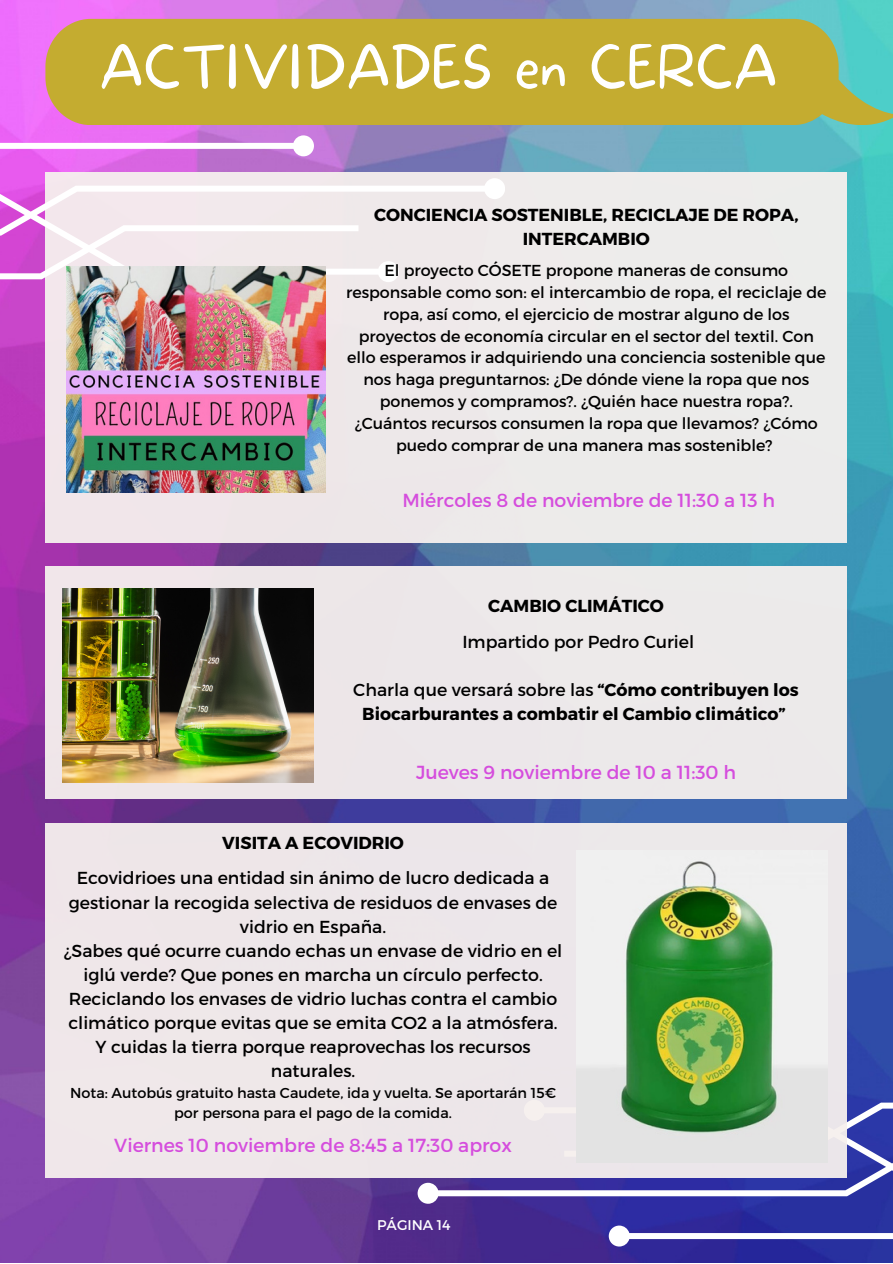
<style>
.page{position:relative;width:893px;height:1264px;background:#fff}
.page>*{position:absolute;margin:0;border:0;box-sizing:border-box;transform-origin:0 0}
.t1{font:100 56.55px "More Sugar";color:#fff}
.t2{font:18.9px "Montserrat";color:#d54ddd}
.t3{font:17.4px/24.2px "Montserrat";color:#000;text-align:center}
.t4{font:700 17.4px/24.2px "Montserrat";color:#000;text-align:center}
.t5{font:15.9px/21.8px "Montserrat";color:#000;text-align:center}
.t6{font:14.4px/20.1px "Montserrat";color:#000;text-align:center}
.t7{font:14.1px "Montserrat";color:#fff}
.s1{font-weight:400}
</style>
<div class="page">
<img style="left:0;top:0;width:892px;height:1262px">
<div style="left:45px;top:172px;width:802px;height:370px;background:#edebea"></div>
<svg style="left:417px;top:1099px;width:475px;height:147px;background:#554faa"></svg>
<svg style="left:0;top:135px;width:505px;height:147px"></svg>
<svg style="left:45px;top:19px;width:847px;height:106px;background:#bfac3b"></svg>
<img style="left:66px;top:267px;width:259px;height:226px">
<div style="left:45px;top:566px;width:802px;height:233px;background:#ece9ea"></div>
<img style="left:62px;top:588px;width:251px;height:194px">
<div style="left:45px;top:822px;width:802px;height:355px;background:#ede7e9"></div>
<img style="left:610px;top:860px;width:175px;height:282px">
<p class="t1" style="left:99px;top:35px;width:679px">ACTIVIDADES en CERCA</p>
<p class="t4" style="left:374px;top:202px;width:426px">CONCIENCIA SOSTENIBLE, RECICLAJE DE ROPA,<br>INTERCAMBIO</p>
<p class="t5" style="left:346px;top:259px;width:482px">El proyecto CÓSETE propone maneras de consumo responsable como son: el intercambio de ropa, el reciclaje de ropa, así como, el ejercicio de mostrar alguno de los proyectos de economía circular en el sector del textil. Con ello esperamos ir adquiriendo una conciencia sostenible que nos haga preguntarnos: ¿De dónde viene la ropa que nos ponemos y compramos?. ¿Quién hace nuestra ropa?. ¿Cuántos recursos consumen la ropa que llevamos? ¿Cómo puedo comprar de una manera mas sostenible?</p>
<p class="t2" style="left:402px;top:488px;width:374px">Miércoles 8 de noviembre de 11:30 a 13 h</p>
<p class="t4" style="left:488px;top:593px;width:177px">CAMBIO CLIMÁTICO</p>
<p class="t3" style="left:462px;top:628px;width:233px">Impartido por Pedro Curiel</p>
<p class="t4" style="left:353px;top:676px;width:447px"><span class="s1">Charla que versará sobre las</span> “Cómo contribuyen los<br>Biocarburantes a combatir el Cambio climático”</p>
<p class="t2" style="left:416px;top:759px;width:321px">Jueves 9 noviembre de 10 a 11:30 h</p>
<p class="t4" style="left:222px;top:829px;width:183px">VISITA A ECOVIDRIO</p>
<p class="t3" style="left:69px;top:865px;width:490px">Ecovidrioes una entidad sin ánimo de lucro dedicada a gestionar la recogida selectiva de residuos de envases de vidrio en España.</p>
<p class="t3" style="left:64px;top:937px;width:500px">¿Sabes qué ocurre cuando echas un envase de vidrio en el iglú verde? Que pones en marcha un círculo perfecto.</p>
<p class="t3" style="left:68px;top:985px;width:491px">Reciclando los envases de vidrio luchas contra el cambio climático porque evitas que se emita CO2 a la atmósfera.<br>Y cuidas la tierra porque reaprovechas los recursos naturales.</p>
<p class="t6" style="left:70px;top:1082px;width:487px">Nota: Autobús gratuito hasta Caudete, ida y vuelta. Se aportarán 15€ por persona para el pago de la comida.</p>
<p class="t2" style="left:114px;top:1132px;width:399px">Viernes 10 noviembre de 8:45 a 17:30 aprox</p>
<p class="t7" style="left:377px;top:1216px;width:75px">PÁGINA 14</p>
</div>
